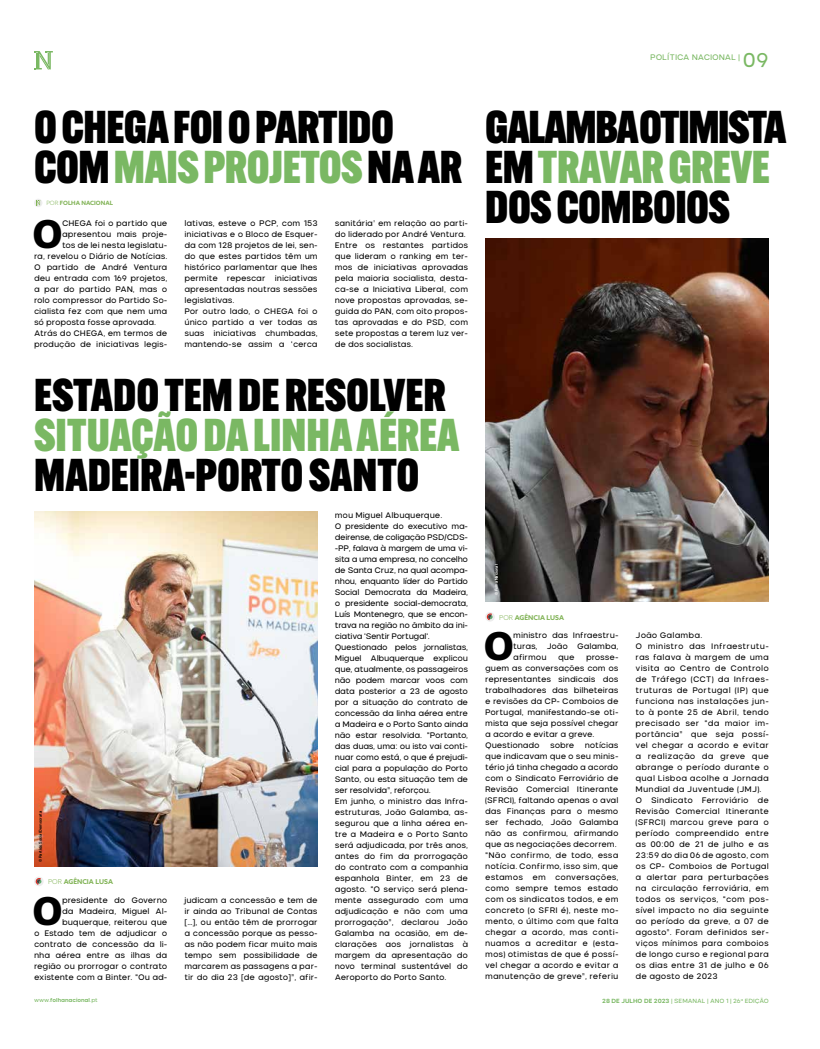
<style>
.page{position:relative;width:820px;height:1049px;background:#fff}
.page>*{position:absolute;margin:0;border:0;box-sizing:border-box;transform-origin:0 0}
.t1{font:900 45px/40px "Alternate Gothic Cond ATF";color:#000}
.t2{font:900 45px "Alternate Gothic Cond ATF";letter-spacing:.01em;color:#7ab863}
.t3{font:800 38.4px "Adelle";color:#000}
.t4{font:20px "Nominee";color:#7ab863}
.t5{font:8px/11px "Nominee";letter-spacing:-.02em;color:#000}
.t6{font:8px/11px "Nominee";letter-spacing:.005em;color:#000}
.t7{font:8px "Nominee";letter-spacing:-.02em;color:#7ab863}
.t8{font:700 6.7px "Azo Sans";color:#81b356}
.t9{font:6px "Nominee";letter-spacing:-.01em;color:#7ab863}
.t10{font:700 5.8px "Azo Sans";color:#81b356}
.t11{font:700 5.5px "Nominee";letter-spacing:-.015em;color:#7ab863}
.t12{font:600 4px "Articulat CF";color:#000}
.t13{font:600 4px "Articulat CF";color:#fff}
.s1{color:#7ab863}
.s2{font-weight:300}
.s3{font-weight:400}
.s4{font-weight:700}
</style>
<div class="page">
<img style="left:34px;top:511px;width:283px;height:355px">
<svg style="left:34px;top:876px;width:10px;height:10px"></svg>
<svg style="left:36px;top:878px;width:5px;height:7px"></svg>
<svg style="left:34px;top:199px;width:8px;height:8px"></svg>
<svg style="left:36px;top:201px;width:5px;height:5px"></svg>
<img style="left:485px;top:239px;width:283px;height:363px">
<svg style="left:485px;top:612px;width:9px;height:10px"></svg>
<svg style="left:486px;top:613px;width:6px;height:7px"></svg>
<svg style="left:34px;top:51px;width:19px;height:18px"></svg>
<p class="t7" style="left:650px;top:52px;width:91px">POLÍTICA NACIONAL |</p>
<h3 class="t4" style="left:742px;top:48px;width:28px">09</h3>
<h1 class="t1" style="left:34px;top:107px;width:428px">O CHEGA FOI O PARTIDO<br>COM <span class="s1">MAIS PROJETOS</span> NA AR</h1>
<p class="t10" style="left:46px;top:199px;width:68px"><span class="s2">POR</span> FOLHA NACIONAL</p>
<p class="t5" style="left:184px;top:218px;width:135px">lativas, esteve o PCP, com 153 iniciativas e o Bloco de Esquer&shy;da com 128 projetos de lei, sen&shy;do que estes partidos têm um histórico parlamentar que lhes permite repescar iniciativas apresentadas noutras sessões legislativas.<br>Por outro lado, o CHEGA foi o único partido a ver todas as suas iniciativas chumbadas, mantendo-se assim a ‘cerca</p>
<p class="t5" style="left:334px;top:218px;width:135px">sanitária’ em relação ao parti&shy;do liderado por André Ventura.<br>Entre os restantes partidos que lideram o ranking em ter&shy;mos de iniciativas aprovadas pela maioria socialista, desta&shy;ca-se a Iniciativa Liberal, com nove propostas aprovadas, se&shy;guida do PAN, com oito propos&shy;tas aprovadas e do PSD, com sete propostas a terem luz ver&shy;de dos socialistas.</p>
<h2 class="t3" style="left:33px;top:210px;width:30px">O</h2>
<p class="t5" style="left:62px;top:218px;width:107px">CHEGA foi o partido que</p>
<p class="t5" style="left:62px;top:229px;width:107px">apresentou mais proje-</p>
<p class="t5" style="left:62px;top:240px;width:107px">tos de lei nesta legislatu-</p>
<p class="t5" style="left:34px;top:251px;width:135px">ra, revelou o Diário de Notícias.</p>
<p class="t5" style="left:34px;top:262px;width:135px">O partido de André Ventura</p>
<p class="t5" style="left:34px;top:273px;width:135px">deu entrada com 169 projetos,</p>
<p class="t5" style="left:34px;top:284px;width:135px">a par do partido PAN, mas o</p>
<p class="t5" style="left:34px;top:295px;width:135px">rolo compressor do Partido So-</p>
<p class="t5" style="left:34px;top:306px;width:135px">cialista fez com que nem uma</p>
<p class="t5" style="left:34px;top:317px;width:124px">só proposta fosse aprovada.</p>
<p class="t5" style="left:34px;top:328px;width:135px">Atrás do CHEGA, em termos de</p>
<p class="t5" style="left:34px;top:339px;width:135px">produção de iniciativas legis-</p>
<h1 class="t1" style="left:34px;top:375px;width:412px">ESTADO TEM DE RESOLVER</h1>
<h1 class="t2" style="left:34px;top:407px;width:426px">SITUAÇÃO DA LINHA AÉREA</h1>
<h1 class="t1" style="left:34px;top:455px;width:386px">MADEIRA-PORTO SANTO</h1>
<p class="t12" style="left:37px;top:862px;width:52px;rotate:-90deg">© Partido Social Democrata</p>
<p class="t8" style="left:48px;top:877px;width:66px"><span class="s2">POR</span> AGÊNCIA LUSA</p>
<h2 class="t3" style="left:33px;top:886px;width:30px">O</h2>
<p class="t5" style="left:34px;top:894px;width:135px;text-align:right">presidente do Governo<br>da Madeira, Miguel Al&shy;buquerque, reiterou que<br>o Estado tem de adjudicar o contrato de concessão da li&shy;nha aérea entre as ilhas da região ou prorrogar o contrato existente com a Binter. “Ou ad-</p>
<p class="t5" style="left:184px;top:894px;width:135px;text-align:justify">judicam a concessão e tem de ir ainda ao Tribunal de Contas […], ou então têm de prorrogar a concessão porque as pesso&shy;as não podem ficar muito mais tempo sem possibilidade de marcarem as passagens a par&shy;tir do dia 23 [de agosto]”, afir-</p>
<p class="t5" style="left:334px;top:509px;width:135px">mou Miguel Albuquerque.<br>O presidente do executivo ma&shy;deirense, de coligação PSD/CDS--PP, falava à margem de uma vi&shy;sita a uma empresa, no concelho de Santa Cruz, na qual acompa&shy;nhou, enquanto líder do Partido<br>Social Democrata da Madeira, o presidente social-democrata,<br>Luís Montenegro, que se encon&shy;trava na região no âmbito da ini&shy;ciativa 'Sentir Portugal'.<br>Questionado pelos jornalistas,<br>Miguel Albuquerque explicou que, atualmente, os passageiros não podem marcar voos com data posterior a 23 de agosto por a situação do contrato de concessão da linha aérea entre a Madeira e o Porto Santo ainda não estar resolvida. “Portanto, das duas, uma: ou isto vai conti&shy;nuar como está, o que é prejudi&shy;cial para a população do Porto<br>Santo, ou esta situação tem de ser resolvida”, reforçou.<br>Em junho, o ministro das Infra&shy;estruturas, João Galamba, as&shy;segurou que a linha aérea en&shy;tre a Madeira e o Porto Santo será adjudicada, por três anos, antes do fim da prorrogação do contrato com a companhia espanhola Binter, em 23 de agosto. “O serviço será plena&shy;mente assegurado com uma adjudicação e não com uma prorrogação”, declarou João<br>Galamba na ocasião, em de&shy;clarações aos jornalistas à margem da apresentação do novo terminal sustentável do<br>Aeroporto do Porto Santo.</p>
<h1 class="t1" style="left:485px;top:107px;width:302px">GALAMBA OTIMISTA<br>EM <span class="s1">TRAVAR GREVE<br></span>DOS COMBOIOS</h1>
<p class="t13" style="left:493px;top:595px;width:32px;rotate:-90deg">© Folha Nacional</p>
<h2 class="t3" style="left:484px;top:621px;width:30px">O</h2>
<p class="t5" style="left:513px;top:629px;width:107px;text-align:justify">ministro das Infraestru&shy;turas, João Galamba, afirmou</p>
<p class="t8" style="left:499px;top:613px;width:66px"><span class="s2">POR</span> AGÊNCIA LUSA</p>
<p class="t5" style="left:485px;top:651px;width:135px;text-indent:101px">prosse&shy;guem as conversações com os representantes sindicais dos trabalhadores das bilheteiras e revisões da CP- Comboios de<br>Portugal, manifestando-se oti&shy;mista que seja possível chegar a acordo e evitar a greve.<br>Questionado</p>
<p class="t5" style="left:558px;top:651px;width:18px">que</p>
<p class="t5" style="left:485px;top:739px;width:135px;text-indent:100px">notícias que indicavam que o seu minis&shy;tério já tinha chegado a acordo com o Sindicato Ferroviário de<br>Revisão Comercial Itinerante (SFRCI), faltando apenas o aval das Finanças para o mesmo ser fechado, João Galamba não as confirmou, afirmando que as negociações decorrem. “Não confirmo, de todo, essa notícia. Confirmo, isso sim, que estamos em conversações, como sempre temos estado com os sindicatos todos, e em concreto (o SFRI é), neste mo&shy;mento, o último com que falta chegar a acordo, mas conti&shy;nuamos a acreditar e (esta&shy;mos) otimistas de que é possí&shy;vel chegar a acordo e evitar a manutenção de greve”, referiu</p>
<p class="t5" style="left:550px;top:739px;width:26px">sobre</p>
<p class="t6" style="left:635px;top:629px;width:135px">João Galamba.<br>O ministro das Infraestrutu&shy;ras falava à margem de uma visita ao Centro de Controlo de Tráfego (CCT) da Infraes&shy;truturas de Portugal (IP) que funciona nas instalações jun&shy;to à ponte 25 de Abril, tendo precisado ser “da maior im&shy;portância” que seja possí&shy;vel chegar a acordo e evitar a realização da greve que abrange o período durante o qual Lisboa acolhe a Jornada<br>Mundial da Juventude (JMJ).<br>O Sindicato Ferroviário de<br>Revisão Comercial Itinerante (SFRCI) marcou greve para o período compreendido entre as 00:00 de 21 de julho e as<br>23:59 do dia 06 de agosto, com os CP- Comboios de Portugal a alertar para perturbações na circulação ferroviária, em todos os serviços, “com pos&shy;sível impacto no dia seguinte ao período da greve, a 07 de agosto”. Foram definidos ser&shy;viços mínimos para comboios de longo curso e regional para os dias entre 31 de julho e 06 de agosto de 2023</p>
<p class="t11" style="left:34px;top:997px;width:65px"><span class="s3">www.</span>folhanacional<span class="s3">.pt</span></p>
<p class="t9" style="left:602px;top:997px;width:168px"><span class="s4">28 DE JULHO DE 2023</span> | SEMANAL | ANO 1 | 26<sup>a</sup> EDIÇÃO</p>
</div>
